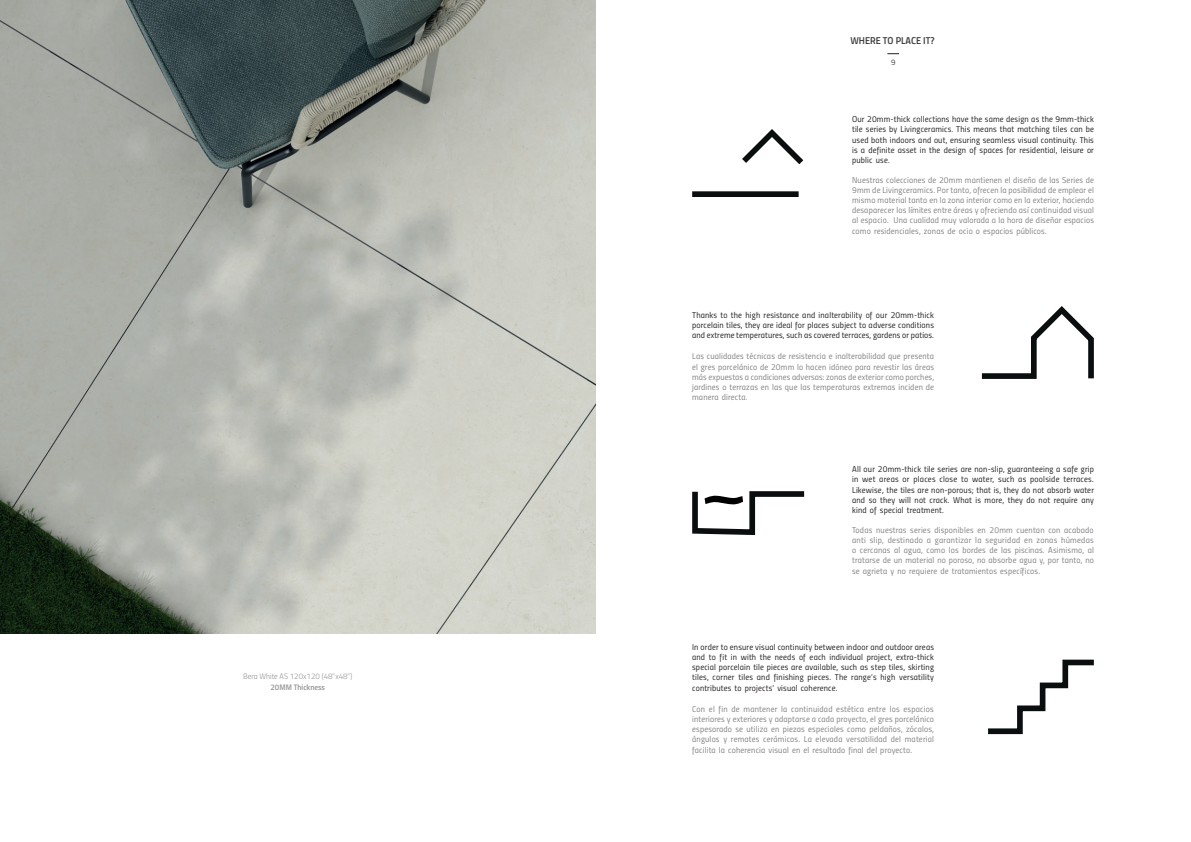
<style>
.page{position:relative;width:1191px;height:842px;background:#fff}
.page>*{position:absolute;margin:0;border:0;box-sizing:border-box;transform-origin:0 0}
.t1{font:10px "Titillium Semibold Upright";color:#3e3e3f}
.t2{font:8.5px/10.2px "Titillium Regular Upright";letter-spacing:.02em;color:#808285;text-align:justify}
.t3{font:8.5px/10.2px "Titillium Regular Upright";letter-spacing:.02em;color:#231f20;text-align:justify}
.t4{font:8px "Titillium Light Upright";color:#939598}
.t5{font:8px "Titillium Semibold Upright";color:#939598}
.t6{font:8px "Titillium Light Upright";color:#231f20}
</style>
<div class="page">
<svg style="left:887px;top:54px;width:12px;height:1px"></svg>
<img style="left:0;top:0;width:595px;height:633px">
<svg style="left:692px;top:129px;width:112px;height:68px"></svg>
<svg style="left:981px;top:306px;width:113px;height:73px"></svg>
<svg style="left:692px;top:491px;width:113px;height:45px"></svg>
<svg style="left:988px;top:659px;width:106px;height:76px"></svg>
<p class="t4" style="left:243px;top:670px;width:111px">Bera White AS 120x120 (48”x48”)</p>
<p class="t5" style="left:270px;top:681px;width:56px">20MM Thickness</p>
<p class="t1" style="left:850px;top:32px;width:86px">WHERE TO PLACE IT?</p>
<p class="t6" style="left:891px;top:56px;width:6px">9</p>
<p class="t3" style="left:852px;top:114px;width:243px">Our 20mm-thick collections have the same design as the 9mm-thick tile series by Livingceramics. This means that matching tiles can be used both indoors and out, ensuring seamless visual continuity. This is a definite asset in the design of spaces for residential, leisure or public use.</p>
<p class="t2" style="left:852px;top:174px;width:243px">Nuestras colecciones de 20mm mantienen el diseño de las Series de 9mm de Livingceramics. Por tanto, ofrecen la posibilidad de emplear el mismo material tanto en la zona interior como en la exterior, haciendo desaparecer los límites entre áreas y ofreciendo así continuidad visual al espacio. Una cualidad muy valorada a la hora de diseñar espacios como residenciales, zonas de ocio o espacios públicos.</p>
<p class="t3" style="left:692px;top:309px;width:243px">Thanks to the high resistance and inalterability of our 20mm-thick porcelain tiles, they are ideal for places subject to adverse conditions and extreme temperatures, such as covered terraces, gardens or patios.</p>
<p class="t2" style="left:692px;top:351px;width:243px">Las cualidades técnicas de resistencia e inalterabilidad que presenta el gres porcelánico de 20mm lo hacen idóneo para revestir las áreas más expuestas a condiciones adversas: zonas de exterior como porches, jardines o terrazas en las que las temperaturas extremas inciden de manera directa.</p>
<p class="t3" style="left:852px;top:464px;width:243px">All our 20mm-thick tile series are non-slip, guaranteeing a safe grip in wet areas or places close to water, such as poolside terraces.<br>Likewise, the tiles are non-porous; that is, they do not absorb water and so they will not crack. What is more, they do not require any kind of special treatment.</p>
<p class="t2" style="left:852px;top:524px;width:243px">Todas nuestras series disponibles en 20mm cuentan con acabado anti slip, destinado a garantizar la seguridad en zonas húmedas o cercanas al agua, como los bordes de las piscinas. Asimismo, al tratarse de un material no poroso, no absorbe agua y, por tanto, no se agrieta y no requiere de tratamientos específicos.</p>
<p class="t3" style="left:692px;top:641px;width:243px">In order to ensure visual continuity between indoor and outdoor areas and to fit in with the needs of each individual project, extra-thick special porcelain tile pieces are available, such as step tiles, skirting tiles, corner tiles and finishing pieces. The range’s high versatility contributes to projects’ visual coherence.</p>
<p class="t2" style="left:692px;top:703px;width:243px">Con el fin de mantener la continuidad estética entre los espacios interiores y exteriores y adaptarse a cada proyecto, el gres porcelánico espesorado se utiliza en piezas especiales como peldaños, zócalos, ángulos y remates cerámicos. La elevada versatilidad del material facilita la coherencia visual en el resultado final del proyecto.</p>
</div>
